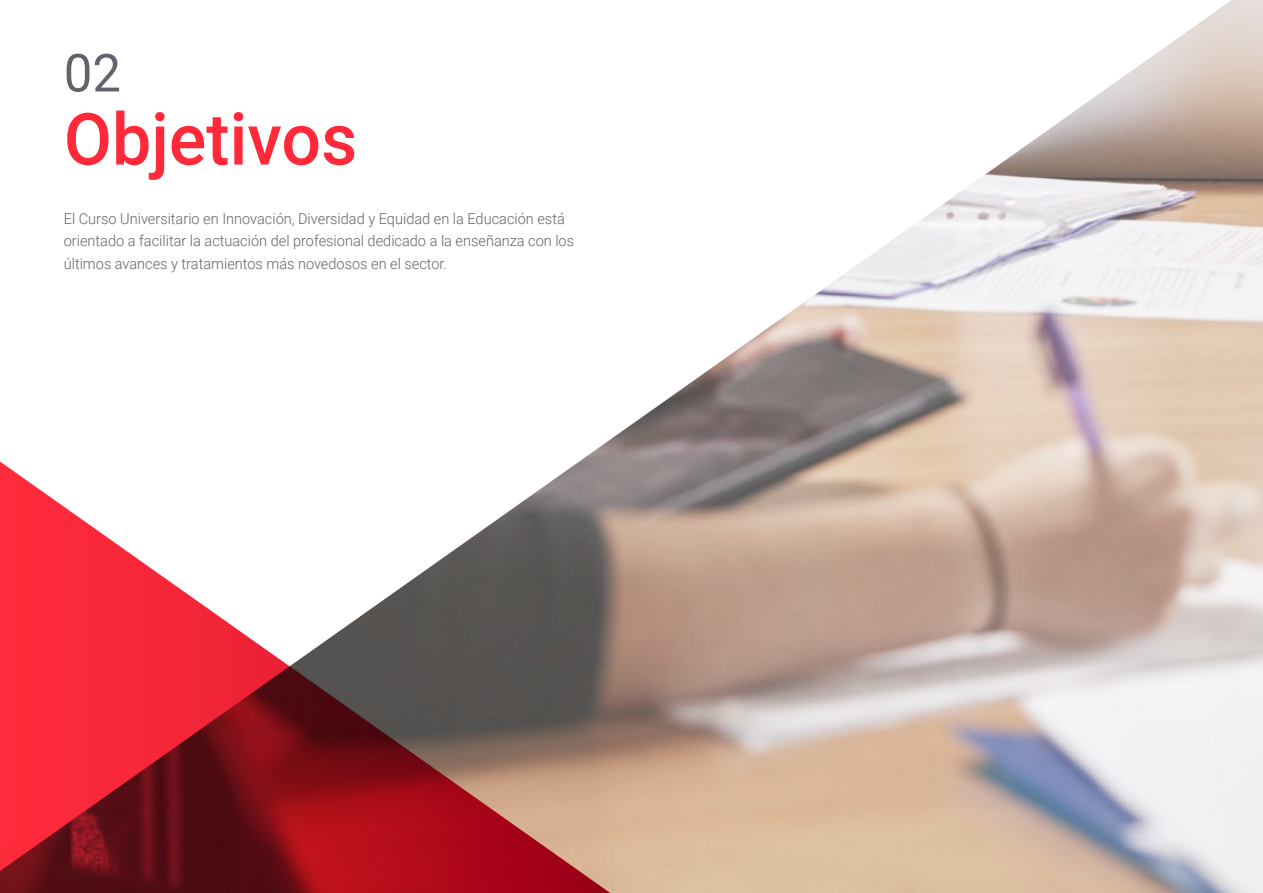
<style>
.page{position:relative;width:1263px;height:893px;background:#fff}
.page>*{position:absolute;margin:0;border:0;box-sizing:border-box;transform-origin:0 0}
.t1{font:500 72px "Roboto";color:#ff293a}
.t2{font:52.5px "Roboto";color:#61646a}
.t3{font:300 15px/22.5px "Roboto";color:#61646a}
</style>
<div class="page">
<img style="left:601px;top:0;width:662px;height:893px">
<svg style="left:0;top:446px;width:640px;height:447px"></svg>
<h2 class="t2" style="left:64px;top:36px;width:59px">02</h2>
<h1 class="t1" style="left:64px;top:89px;width:295px">Objetivos</h1>
<p class="t3" style="left:64px;top:207px;width:512px">El Curso Universitario en Innovación, Diversidad y Equidad en la Educación está orientado a facilitar la actuación del profesional dedicado a la enseñanza con los últimos avances y tratamientos más novedosos en el sector.</p>
</div>
